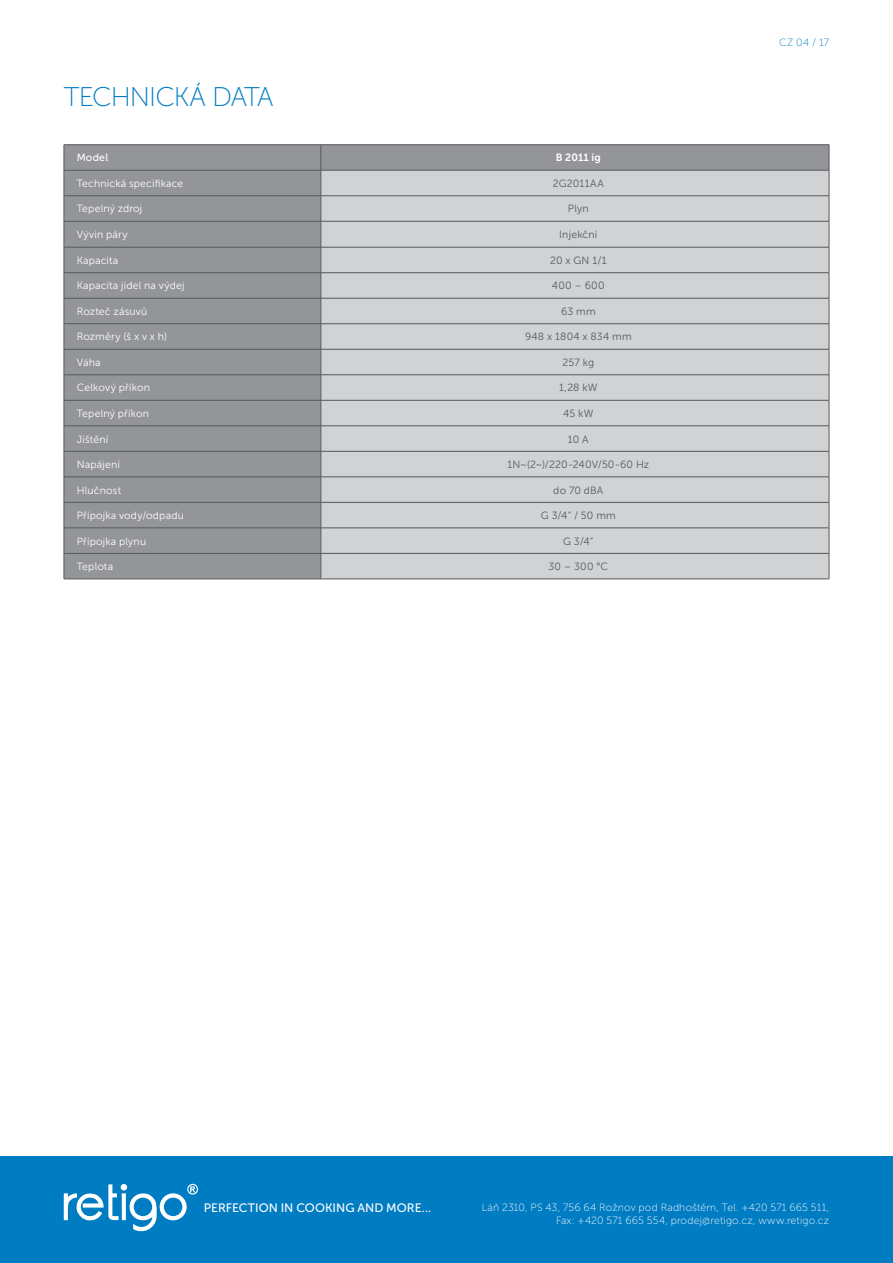
<style>
.page{position:relative;width:893px;height:1263px;background:#fff}
.page>*{position:absolute;margin:0;border:0;box-sizing:border-box;transform-origin:0 0}
.t1{font:27px "Museo Sans 100";letter-spacing:-.05em;color:#007cc2}
.t2{font:12.15px "Museo Sans 500";color:#fff}
.Text{font:10.5px "Museo Sans 300";letter-spacing:.015em;color:#fff}
.Text-2{font:10.5px "Museo Sans 300";letter-spacing:.015em;color:#57585a}
.t3{font:10.5px/13.5px "Museo Sans 100";letter-spacing:.015em;color:#fff;text-align:right}
.t4{font:10.5px "Museo Sans 100";color:#007cc2}
.Text_v_tabulce{font:10.5px "Museo Sans 700";letter-spacing:.015em;color:#fff}
.Text_v_tabulce-2{font:10.5px "Museo Sans 500";letter-spacing:.02em;color:#fff}
</style>
<div class="page">
<div style="left:0;top:1157px;width:893px;height:106px;background:#007cc2"></div>
<svg style="left:64px;top:1184px;width:134px;height:48px"></svg>
<div style="left:65px;top:145px;width:764px;height:434px;background:#939598"></div>
<div style="left:322px;top:171px;width:507px;height:408px;background:#d1d2d4"></div>
<hr style="left:64px;top:144px;width:257px;height:1px;background:#57585a">
<hr style="left:321px;top:144px;width:508px;height:1px;background:#57585a">
<hr style="left:64px;top:170px;width:257px;height:1px;background:#57585a">
<hr style="left:321px;top:170px;width:508px;height:1px;background:#57585a">
<hr style="left:64px;top:195px;width:257px;height:1px;background:#57585a">
<hr style="left:321px;top:195px;width:508px;height:1px;background:#57585a">
<hr style="left:64px;top:221px;width:257px;height:1px;background:#57585a">
<hr style="left:321px;top:221px;width:508px;height:1px;background:#57585a">
<hr style="left:64px;top:247px;width:257px;height:1px;background:#57585a">
<hr style="left:321px;top:247px;width:508px;height:1px;background:#57585a">
<hr style="left:64px;top:272px;width:257px;height:1px;background:#57585a">
<hr style="left:321px;top:272px;width:508px;height:1px;background:#57585a">
<hr style="left:64px;top:298px;width:257px;height:1px;background:#57585a">
<hr style="left:321px;top:298px;width:508px;height:1px;background:#57585a">
<hr style="left:64px;top:323px;width:257px;height:1px;background:#57585a">
<hr style="left:321px;top:323px;width:508px;height:1px;background:#57585a">
<hr style="left:64px;top:349px;width:257px;height:1px;background:#57585a">
<hr style="left:321px;top:349px;width:508px;height:1px;background:#57585a">
<hr style="left:64px;top:374px;width:257px;height:1px;background:#57585a">
<hr style="left:321px;top:374px;width:508px;height:1px;background:#57585a">
<hr style="left:64px;top:400px;width:257px;height:1px;background:#57585a">
<hr style="left:321px;top:400px;width:508px;height:1px;background:#57585a">
<hr style="left:64px;top:426px;width:257px;height:1px;background:#57585a">
<hr style="left:321px;top:426px;width:508px;height:1px;background:#57585a">
<hr style="left:64px;top:451px;width:257px;height:1px;background:#57585a">
<hr style="left:321px;top:451px;width:508px;height:1px;background:#57585a">
<hr style="left:64px;top:477px;width:257px;height:1px;background:#57585a">
<hr style="left:321px;top:477px;width:508px;height:1px;background:#57585a">
<hr style="left:64px;top:502px;width:257px;height:1px;background:#57585a">
<hr style="left:321px;top:502px;width:508px;height:1px;background:#57585a">
<hr style="left:64px;top:528px;width:257px;height:1px;background:#57585a">
<hr style="left:321px;top:528px;width:508px;height:1px;background:#57585a">
<hr style="left:64px;top:553px;width:257px;height:1px;background:#57585a">
<svg style="left:64px;top:145px;width:1px;height:434px"></svg>
<hr style="left:321px;top:553px;width:508px;height:1px;background:#57585a">
<svg style="left:321px;top:145px;width:1px;height:434px"></svg>
<svg style="left:829px;top:145px;width:1px;height:434px"></svg>
<hr style="left:64px;top:579px;width:257px;height:1px;background:#57585a">
<hr style="left:321px;top:579px;width:508px;height:1px;background:#57585a">
<h2 class="t1" style="left:64px;top:82px;width:211px">TECHNICKÁ DATA</h2>
<p class="Text_v_tabulce-2" style="left:77px;top:152px;width:33px">Model</p>
<p class="Text_v_tabulce" style="left:556px;top:152px;width:47px">B 2011 ig</p>
<p class="Text" style="left:77px;top:178px;width:108px">Technická specifikace</p>
<p class="Text-2" style="left:553px;top:178px;width:52px">2G2011AA</p>
<p class="Text" style="left:77px;top:203px;width:67px">Tepelný zdroj</p>
<p class="Text-2" style="left:568px;top:203px;width:22px">Plyn</p>
<p class="Text" style="left:77px;top:229px;width:52px">Vývin páry</p>
<p class="Text-2" style="left:559px;top:229px;width:40px">Injekční</p>
<p class="Text" style="left:77px;top:255px;width:43px">Kapacita</p>
<p class="Text-2" style="left:550px;top:255px;width:58px">20 x GN 1/1</p>
<p class="Text" style="left:77px;top:280px;width:109px">Kapacita jídel na výdej</p>
<p class="Text-2" style="left:552px;top:280px;width:54px">400 – 600</p>
<p class="Text" style="left:77px;top:306px;width:72px">Rozteč zásuvů</p>
<p class="Text-2" style="left:561px;top:306px;width:36px">63 mm</p>
<p class="Text" style="left:77px;top:331px;width:92px">Rozměry (š x v x h)</p>
<p class="Text-2" style="left:525px;top:331px;width:108px">948 x 1804 x 834 mm</p>
<p class="Text" style="left:77px;top:357px;width:25px">Váha</p>
<p class="Text-2" style="left:562px;top:357px;width:33px">257 kg</p>
<p class="Text" style="left:77px;top:382px;width:75px">Celkový příkon</p>
<p class="Text-2" style="left:559px;top:382px;width:40px">1,28 kW</p>
<p class="Text" style="left:77px;top:408px;width:74px">Tepelný příkon</p>
<p class="Text-2" style="left:563px;top:408px;width:32px">45 kW</p>
<p class="Text" style="left:77px;top:433px;width:33px">Jištění</p>
<p class="Text-2" style="left:568px;top:433px;width:22px">10 A</p>
<p class="Text" style="left:77px;top:459px;width:45px">Napájení</p>
<p class="Text-2" style="left:507px;top:459px;width:143px">1N~(2~)/220-240V/50-60 Hz</p>
<p class="Text" style="left:77px;top:484px;width:46px">Hlučnost</p>
<p class="Text-2" style="left:553px;top:484px;width:52px">do 70 dBA</p>
<p class="Text" style="left:77px;top:510px;width:109px">Přípojka vody/odpadu</p>
<p class="Text-2" style="left:541px;top:510px;width:76px">G 3/4“ / 50 mm</p>
<p class="Text" style="left:77px;top:535px;width:71px">Přípojka plynu</p>
<p class="Text-2" style="left:563px;top:535px;width:32px">G 3/4“</p>
<p class="Text" style="left:77px;top:561px;width:38px">Teplota</p>
<p class="Text-2" style="left:548px;top:561px;width:61px">30 – 300 °C</p>
<p class="t4" style="left:779px;top:37px;width:51px">CZ 04 / 17</p>
<p class="t2" style="left:204px;top:1201px;width:229px">PERFECTION IN COOKING AND MORE...</p>
<p class="t3" style="left:482px;top:1201px;width:349px">Láň 2310, PS 43, 756 64 Rožnov pod Radhoštěm, Tel. +420 571 665 511,<br>Fax: +420 571 665 554, prodej@retigo.cz, www.retigo.cz</p>
</div>
